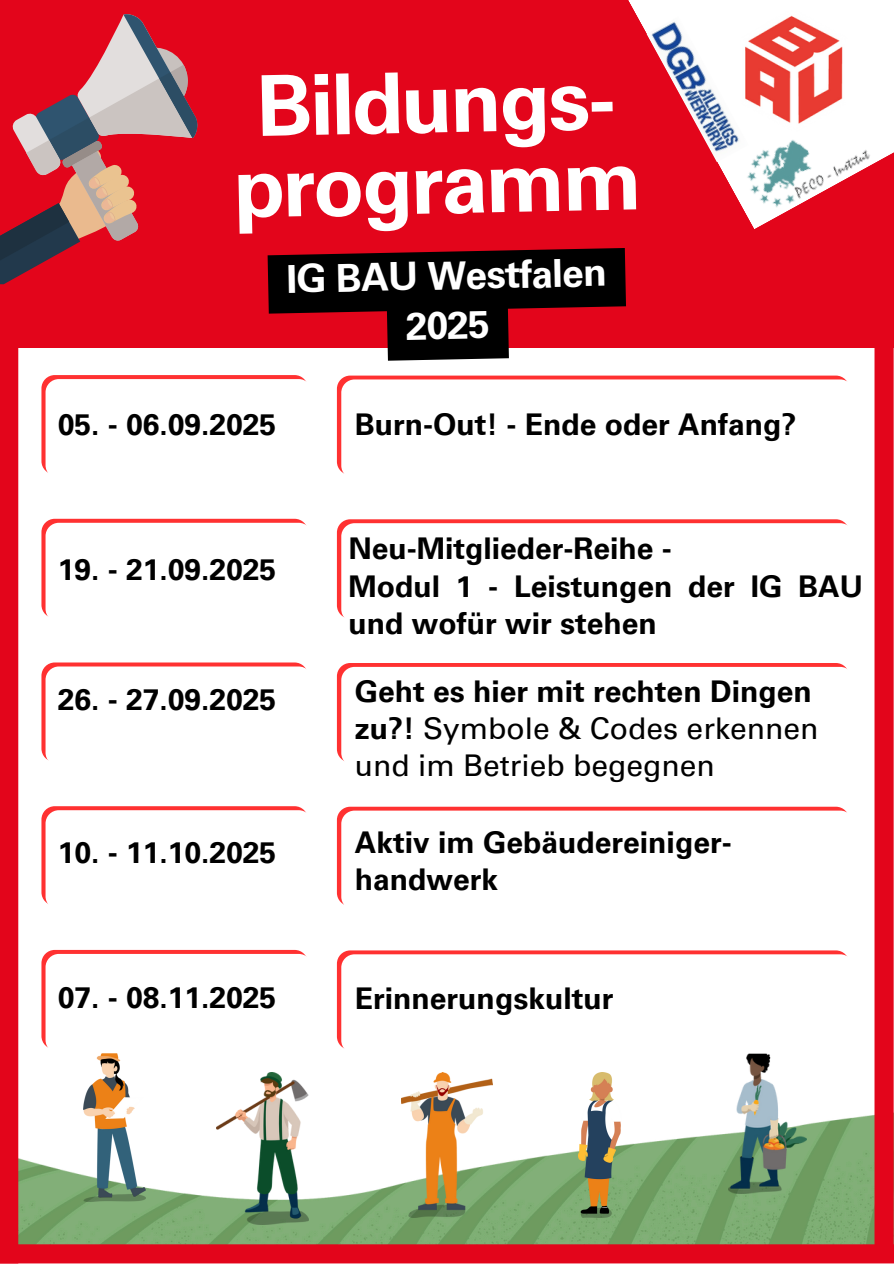
<style>
.page{position:relative;width:894px;height:1264px;background:#fff}
.page>*{position:absolute;margin:0;border:0;box-sizing:border-box;transform-origin:0 0}
.t1{font:700 84px/81px "Univers LT Pro 65";color:#fff}
.t2{font:700 38.7px/49.7px "Univers LT Pro 65";color:#fff;text-align:center}
.t3{font:700 30px/37.2px "Univers LT Pro 65";color:#000}
.t4{font:30px/37.2px "Univers LT Pro 55 Roman";color:#000}
.s1{font-family:"Univers LT Pro 65";font-weight:700}
</style>
<div class="page">
<div style="left:0;top:0;width:893px;height:347px;background:#e3051b"></div>
<img style="left:18px;top:1106px;width:856px;height:138px">
<div style="left:874px;top:17px;width:19px;height:1244px;background:#e3051b"></div>
<div style="left:0;top:0;width:18px;height:1263px;background:#e3051b"></div>
<svg style="left:628px;top:0;width:265px;height:229px"></svg>
<img style="left:740px;top:9px;width:106px;height:91px">
<div style="left:0;top:1244px;width:893px;height:19px;background:#e3051b"></div>
<img style="left:728px;top:1053px;width:77px;height:140px">
<img style="left:401px;top:1072px;width:91px;height:144px">
<img style="left:84px;top:1053px;width:62px;height:148px">
<img style="left:216px;top:1072px;width:92px;height:152px">
<img style="left:578px;top:1072px;width:43px;height:144px">
<svg style="left:0;top:14px;width:198px;height:270px"></svg>
<div style="left:337px;top:375px;width:511px;height:100px;background:#ff3131;border-radius:13px"></div>
<div style="left:341px;top:379px;width:512px;height:100px;background:#fff;border-radius:13px"></div>
<svg style="left:41px;top:375px;width:266px;height:98px"></svg>
<div style="left:337px;top:519px;width:511px;height:99px;background:#ff3131;border-radius:13px"></div>
<div style="left:341px;top:523px;width:512px;height:99px;background:#fff;border-radius:13px"></div>
<svg style="left:41px;top:519px;width:266px;height:98px"></svg>
<div style="left:337px;top:663px;width:511px;height:99px;background:linear-gradient(to right,#ff3030,#f33);border-radius:13px"></div>
<div style="left:341px;top:667px;width:512px;height:99px;background:#fff;border-radius:13px"></div>
<svg style="left:41px;top:662px;width:265px;height:99px"></svg>
<div style="left:337px;top:806px;width:511px;height:100px;background:#ff3131;border-radius:13px"></div>
<div style="left:341px;top:810px;width:512px;height:100px;background:#fff;border-radius:13px"></div>
<svg style="left:41px;top:806px;width:265px;height:98px"></svg>
<div style="left:337px;top:950px;width:511px;height:99px;background:#ff3131;border-radius:13px"></div>
<div style="left:341px;top:954px;width:512px;height:99px;background:#fff;border-radius:13px"></div>
<svg style="left:41px;top:949px;width:266px;height:99px"></svg>
<svg style="left:267px;top:248px;width:360px;height:113px"></svg>
<img style="left:646px;top:17px;width:102px;height:145px">
<img style="left:733px;top:100px;width:146px;height:124px">
<h3 class="t1" style="left:232px;top:77px;width:410px;rotate:-1deg">Bildungs&shy;programm</h3>
<p class="t2" style="left:286px;top:258px;width:321px;rotate:-1deg">IG BAU Westfalen<br>2025</p>
<p class="t3" style="left:58px;top:409px;width:220px">05. - 06.09.2025</p>
<p class="t3" style="left:354px;top:409px;width:443px">Burn-Out! - Ende oder Anfang?</p>
<h3 class="t3" style="left:58px;top:554px;width:220px">19. - 21.09.2025</h3>
<p class="t3" style="left:348px;top:534px;width:516px">Neu-Mitglieder-Reihe -<br>Modul 1 - Leistungen der IG BAU und wofür wir stehen</p>
<h3 class="t3" style="left:58px;top:685px;width:220px">26. - 27.09.2025</h3>
<h3 class="t4" style="left:354px;top:676px;width:465px"><span class="s1">Geht es hier mit rechten Dingen zu?!</span> Symbole &amp; Codes erkennen und im Betrieb begegnen</h3>
<h3 class="t3" style="left:58px;top:838px;width:220px">10. - 11.10.2025</h3>
<p class="t3" style="left:354px;top:827px;width:378px">Aktiv im Gebäudereiniger&shy;handwerk</p>
<h3 class="t3" style="left:58px;top:983px;width:220px">07. - 08.11.2025</h3>
<h3 class="t3" style="left:355px;top:983px;width:260px">Erinnerungskultur</h3>
</div>
